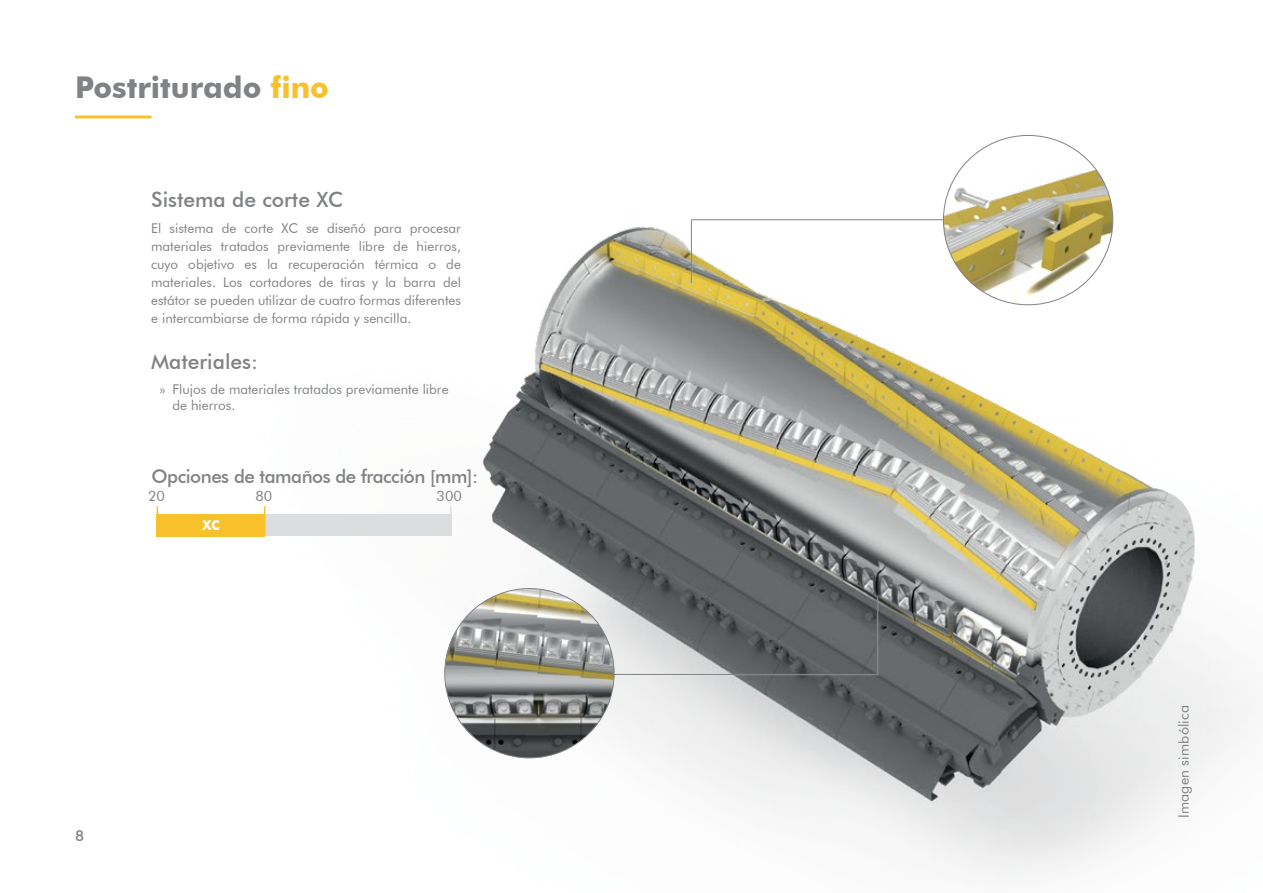
<style>
.page{position:relative;width:1263px;height:893px;background:#fff}
.page>*{position:absolute;margin:0;border:0;box-sizing:border-box;transform-origin:0 0}
.t1{font:700 30px "Futura BT";color:#808284}
.t2{font:500 21px "Futura BT";color:#808284}
.t3{font:500 18.75px "Futura BT";letter-spacing:-.025em;color:#808284}
.t4{font:500 15px "Futura BT";color:#808284}
.t5{font:14.25px "Futura BT";letter-spacing:.01em;color:#808284}
.t6{font:13.5px/18px "Futura BT";color:#808284;text-align:justify}
.t7{font:700 13.5px "Futura BT";color:#fff}
.s1{color:#f8c02b}
.s2{font-size:18px}
</style>
<div class="page">
<img style="left:209px;top:135px;width:1040px;height:743px">
<hr style="left:690px;top:219px;width:421px;height:2px;background:#e0e0e1">
<hr style="left:691px;top:219px;width:420px;height:1px;background:#808284">
<img style="left:943px;top:135px;width:170px;height:170px;border-radius:85px">
<hr style="left:690px;top:219px;width:3px;height:66px;background:#fff;opacity:.4">
<hr style="left:691px;top:220px;width:1px;height:63px;background:#808284">
<hr style="left:876px;top:596px;width:3px;height:80px;background:#fff;opacity:.4">
<hr style="left:877px;top:596px;width:1px;height:79px;background:#808284">
<hr style="left:500px;top:673px;width:378px;height:3px;background:#fff;opacity:.4">
<hr style="left:501px;top:674px;width:376px;height:1px;background:#808284">
<img style="left:445px;top:589px;width:169px;height:169px;border-radius:85px">
<div style="left:157px;top:514px;width:294px;height:22px;background:#dcddde"></div>
<div style="left:157px;top:514px;width:108px;height:22px;background:#f8c02b"></div>
<hr style="left:264px;top:506px;width:1px;height:30px;background:#f8c02b">
<hr style="left:157px;top:506px;width:1px;height:30px;background:#f8c02b">
<hr style="left:450px;top:506px;width:2px;height:30px;background:#dcddde">
<hr style="left:75px;top:115px;width:77px;height:3px;background:#f8c02b">
<h1 class="t1" style="left:75px;top:69px;width:255px">Postriturado <span class="s1">fino</span></h1>
<h2 class="t2" style="left:151px;top:186px;width:193px">Sistema de corte XC</h2>
<p class="t6" style="left:151px;top:219px;width:311px">El sistema de corte XC se diseñó para procesar materiales tratados previamente libre de hierros, cuyo objetivo es la recuperación térmica o de materiales. Los cortadores de tiras y la barra del estátor se pueden utilizar de cuatro formas diferentes e intercambiarse de forma rápida y sencilla.</p>
<h2 class="t2" style="left:151px;top:348px;width:108px">Materiales:</h2>
<p class="t6" style="left:172px;top:381px;width:278px;line-height:16.5px;text-indent:-13px">» Flujos de materiales tratados previamente libre de hierros.</p>
<h3 class="t3" style="left:152px;top:465px;width:328px">Opciones de tamaños de fracción <span class="s2">[</span>mm]:</h3>
<p class="t5" style="left:148px;top:487px;width:18px">20</p>
<p class="t5" style="left:255px;top:487px;width:18px">80</p>
<p class="t5" style="left:437px;top:487px;width:27px">300</p>
<p class="t7" style="left:202px;top:517px;width:19px">XC</p>
<p class="t4" style="left:75px;top:826px;width:11px">8</p>
<p class="t5" style="left:1175px;top:818px;width:114px;rotate:-90deg">Imagen simbólica</p>
</div>
